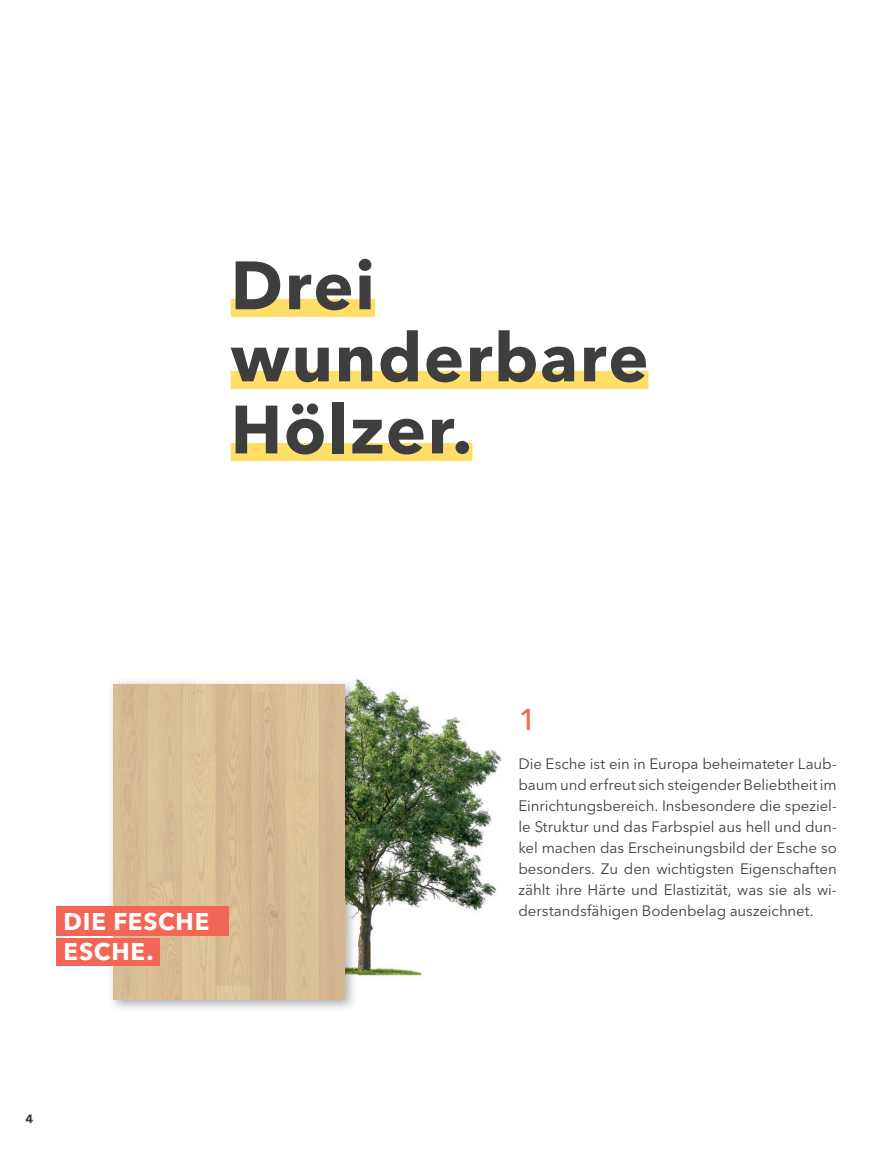
<style>
.page{position:relative;width:893px;height:1149px;background:#fff}
.page>*{position:absolute;margin:0;border:0;box-sizing:border-box;transform-origin:0 0}
.t1{font:700 67.5px/72px "Avenir Next LT Pro";letter-spacing:.025em;color:#3e3e3f}
.t2{font:500 30px "Avenir Next LT Pro";color:#f26656}
.t3{font:700 24px/30px "Avenir Next LT Pro";letter-spacing:.03em;color:#fff}
.t4{font:15px/21px "Avenir Next LT Pro";letter-spacing:-.005em;color:#3e3e3f;text-align:justify}
.t5{font:700 12px "Avenir Next LT Pro";color:#3e3e3f}
</style>
<div class="page">
<img style="left:357px;top:679px;width:145px;height:297px">
<img style="left:108px;top:681px;width:243px;height:328px">
<img style="left:197px;top:679px;width:160px;height:326px">
<img style="left:114px;top:684px;width:231px;height:315px">
<div style="left:231px;top:299px;width:144px;height:18px;background:#ffdf68"></div>
<div style="left:231px;top:371px;width:417px;height:18px;background:#ffdf68"></div>
<div style="left:231px;top:443px;width:241px;height:18px;background:#ffdf68"></div>
<div style="left:56px;top:905px;width:172px;height:30px;background:#f26656"></div>
<div style="left:56px;top:937px;width:104px;height:28px;background:#f26656"></div>
<h1 class="t1" style="left:231px;top:249px;width:419px">Drei wunderbare<br>Hölzer.</h1>
<h3 class="t3" style="left:64px;top:905px;width:147px">DIE FESCHE<br>ESCHE.</h3>
<p class="t5" style="left:26px;top:1111px;width:9px">4</p>
<h2 class="t2" style="left:518px;top:701px;width:19px">1</h2>
<p class="t4" style="left:518px;top:752px;width:320px">Die Esche ist ein in Europa beheimateter Laub&shy;baum und erfreut sich steigender Beliebtheit im Einrichtungsbereich. Insbesondere die speziel&shy;le Struktur und das Farbspiel aus hell und dun&shy;kel machen das Erscheinungsbild der Esche so besonders. Zu den wichtigsten Eigenschaften zählt ihre Härte und Elastizität, was sie als wi&shy;derstandsfähigen Bodenbelag auszeichnet.</p>
</div>
